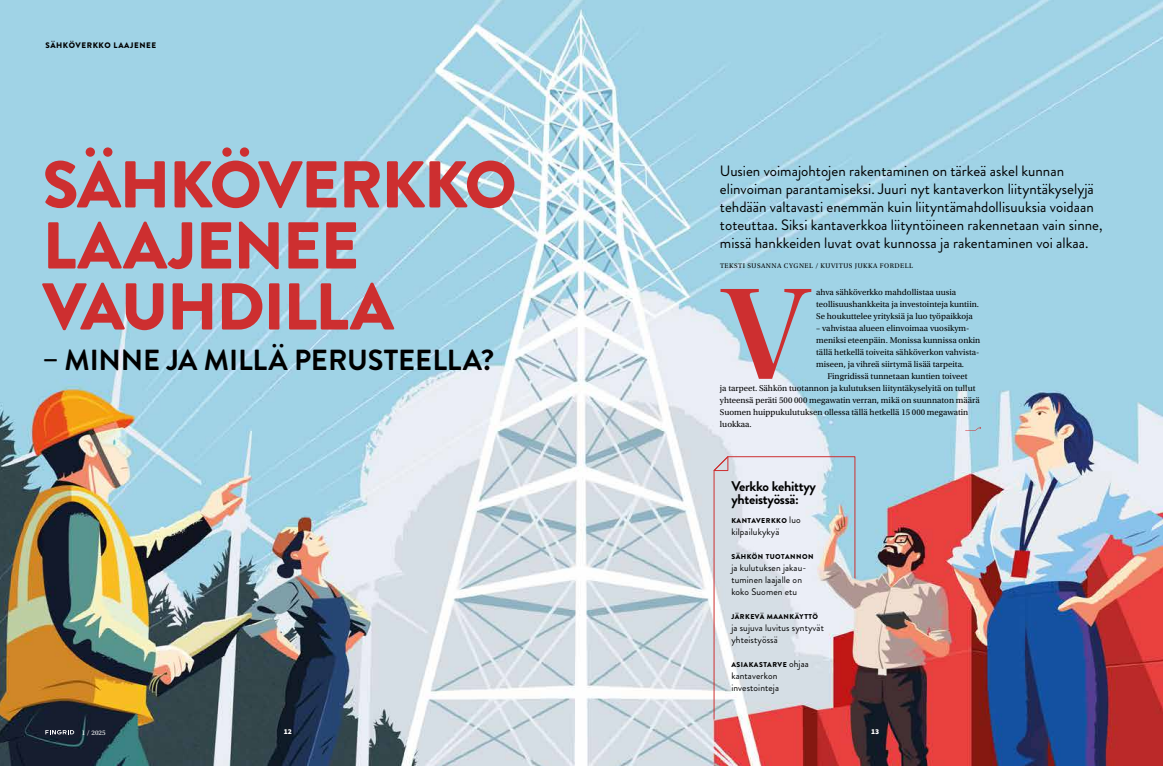
<style>
.page{position:relative;width:1163px;height:766px;background:#fff}
.page>*{position:absolute;margin:0;border:0;box-sizing:border-box;transform-origin:0 0}
.t1{font:136.1px "Utopia Std Semibold Disp";color:#cd2f30}
.t2{font:900 66px/61px "Brandon Grotesque";letter-spacing:-.025em;color:#cd2f30}
.t3{font:700 29px "Brandon Grotesque";letter-spacing:-.005em;color:#000}
.t4{font:15px/18px "Brandon Grotesque";color:#000}
.t5{font:700 14px/13px "Brandon Grotesque";letter-spacing:-.02em;color:#000}
.t6{font:9.5px/12px "Brandon Grotesque";letter-spacing:.01em;color:#000}
.t7{font:8.8px/12px "Utopia Std";color:#000}
.t8{font:900 8px "Brandon Grotesque";letter-spacing:.07em;color:#000}
.t9{font:900 7.5px "Source Sans Pro";color:#fff}
.t10{font:900 7px "Brandon Grotesque";letter-spacing:.07em;color:#000}
.t11{font:7px "Utopia Std";letter-spacing:.07em;color:#000}
.t12{font:7px "Utopia Std";color:#fff}
.s1{font-weight:400;font-size:9.5px}
</style>
<div class="page">
<img style="left:0;top:0;width:1162px;height:765px">
<svg style="left:965px;top:426px;width:15px;height:4px"></svg>
<svg style="left:713px;top:456px;width:142px;height:48px;background:#d7e0ea"></svg>
<svg style="left:713px;top:455px;width:15px;height:16px"></svg>
<img style="left:697px;top:504px;width:193px;height:261px">
<svg style="left:45px;top:729px;width:29px;height:5px"></svg>
<p class="t8" style="left:45px;top:40px;width:112px">SÄHKÖVERKKO LAAJENEE</p>
<h2 class="t2" style="left:43px;top:155px;width:475px">SÄHKÖVERKKO<br>LAAJENEE<br>VAUHDILLA</h2>
<h3 class="t3" style="left:43px;top:339px;width:453px">– MINNE JA MILLÄ PERUSTEELLA?</h3>
<p class="t4" style="left:719px;top:162px;width:384px">Uusien voimajohtojen rakentaminen on tärkeä askel kunnan elinvoiman parantamiseksi. Juuri nyt kantaverkon liityntäkyselyjä tehdään valtavasti enemmän kuin liityntämahdollisuuksia voidaan toteuttaa. Siksi kantaverkkoa liityntöineen rakennetaan vain sinne, missä hankkeiden luvat ovat kunnossa ja rakentaminen voi alkaa.</p>
<p class="t11" style="left:720px;top:262px;width:194px">TEKSTI SUSANNA CYGNEL / KUVITUS JUKKA FORDELL</p>
<h1 class="t1" style="left:722px;top:260px;width:87px">V</h1>
<p class="t7" style="left:816px;top:286px;width:164px">ahva sähköverkko mahdollistaa uusia teollisuushankkeita ja investointeja kuntiin.<br>Se houkuttelee yrityksiä ja luo työpaikkoja</p>
<p class="t7" style="left:816px;top:322px;width:166px">– vahvistaa alueen elinvoimaa vuosikym&shy;meniksi eteenpäin. Monissa kunnissa onkin tällä hetkellä toiveita sähköverkon vahvista&shy;miseen, ja vihreä siirtymä lisää tarpeita.</p>
<p class="t7" style="left:719px;top:370px;width:261px;text-indent:108px">Fingridissä tunnetaan kuntien toiveet<br>ja tarpeet. Sähkön tuotannon ja kulutuksen liityntäkyselyitä on tullut yhteensä peräti 500 000 megawatin verran, mikä on suunnaton määrä Suomen huippukulutuksen ollessa tällä hetkellä 15 000 megawatin luokkaa.</p>
<h3 class="t5" style="left:731px;top:480px;width:86px">Verkko kehittyy yhteistyössä:</h3>
<p class="t10" style="left:731px;top:515px;width:71px">KANTAVERKKO <span class="s1">luo</span></p>
<p class="t6" style="left:731px;top:525px;width:50px">kilpailukykyä</p>
<p class="t10" style="left:731px;top:551px;width:83px">SÄHKÖN TUOTANNON</p>
<p class="t6" style="left:731px;top:561px;width:76px">ja kulutuksen jakau&shy;tuminen laajalle on koko Suomen etu</p>
<p class="t10" style="left:731px;top:611px;width:88px">JÄRKEVÄ MAANKÄYTTÖ</p>
<p class="t6" style="left:731px;top:621px;width:94px">ja sujuva luvitus syntyvät yhteistyössä</p>
<p class="t10" style="left:731px;top:659px;width:79px">ASIAKASTARVE <span class="s1">ohjaa</span></p>
<p class="t6" style="left:731px;top:669px;width:49px">kantaverkon investointeja</p>
<p class="t12" style="left:82px;top:728px;width:25px">1 / 2025</p>
<p class="t9" style="left:284px;top:726px;width:10px">12</p>
<p class="t9" style="left:870px;top:726px;width:10px">13</p>
</div>
